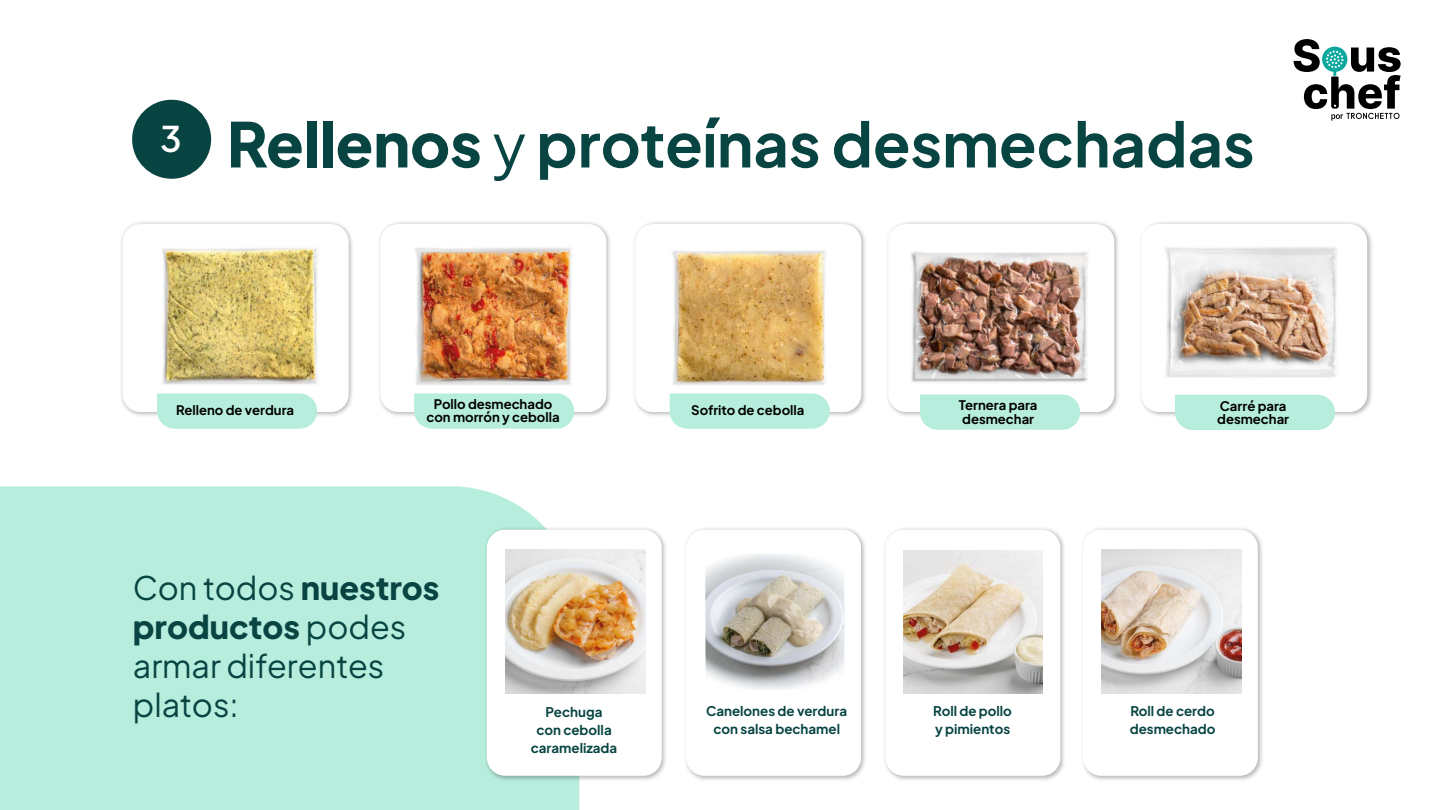
<style>
.page{position:relative;width:1440px;height:810px;background:#fff}
.page>*{position:absolute;margin:0;border:0;box-sizing:border-box;transform-origin:0 0}
.t1{font:700 61.5px "Plus Jakarta Sans";color:#074442}
.t2{font:32.25px/38.9px "Plus Jakarta Sans";color:#074442}
.t3{font:700 13.35px/18px "Plus Jakarta Sans";color:#074442;text-align:center}
.t4{font:700 13.12px/13.8px "Plus Jakarta Sans";color:#000}
.s1{font-weight:800}
.s2{font-weight:400}
</style>
<div class="page">
<img style="left:921px;top:222px;width:451px;height:194px">
<div style="left:888px;top:224px;width:226px;height:188px;background:#fff;border-radius:18px"></div>
<div style="left:1141px;top:224px;width:226px;height:188px;background:#fff;border-radius:18px"></div>
<img style="left:121px;top:222px;width:200px;height:194px">
<img style="left:669px;top:222px;width:252px;height:194px">
<img style="left:900px;top:242px;width:188px;height:153px">
<img style="left:321px;top:222px;width:348px;height:194px">
<svg style="left:157px;top:393px;width:160px;height:36px;background:#baedde"></svg>
<svg style="left:920px;top:394px;width:160px;height:36px;background:#baedde"></svg>
<div style="left:1175px;top:395px;width:160px;height:35px;background:#b7eddd"></div>
<svg style="left:670px;top:393px;width:160px;height:36px;background:#baedde"></svg>
<svg style="left:414px;top:393px;width:160px;height:36px;background:#baedde"></svg>
<img style="left:1165px;top:247px;width:173px;height:131px">
<div style="left:132px;top:100px;width:79px;height:79px;background:#074442;border-radius:50%"></div>
<div style="left:0;top:486px;width:579px;height:324px;background:#b7eddd"></div>
<img style="left:482px;top:525px;width:780px;height:259px">
<div style="left:487px;top:530px;width:175px;height:246px;background:#fff;border-radius:18px"></div>
<div style="left:686px;top:530px;width:175px;height:246px;background:#fff;border-radius:18px"></div>
<div style="left:885px;top:530px;width:175px;height:246px;background:#fff;border-radius:18px"></div>
<div style="left:1083px;top:530px;width:175px;height:246px;background:#fff;border-radius:18px"></div>
<img style="left:506px;top:549px;width:140px;height:145px">
<img style="left:903px;top:550px;width:140px;height:144px">
<img style="left:1102px;top:550px;width:139px;height:143px">
<img style="left:705px;top:554px;width:140px;height:135px">
<svg style="left:1294px;top:39px;width:107px;height:82px"></svg>
<h1 class="t1" style="left:160px;top:117px;width:1096px"><sup>3</sup> <span class="s1">Rellenos</span> <span class="s2">y</span> proteínas desmechadas</h1>
<p class="t4" style="left:426px;top:398px;width:135px;line-height:13px;text-align:center">Pollo desmechado con morrón y cebolla</p>
<p class="t4" style="left:176px;top:404px;width:119px">Relleno de verdura</p>
<p class="t4" style="left:959px;top:400px;width:80px">Ternera para desmechar</p>
<p class="t4" style="left:1217px;top:400px;width:73px">Carré para desmechar</p>
<p class="t4" style="left:691px;top:404px;width:115px">Sofrito de cebolla</p>
<h2 class="t2" style="left:133px;top:566px;width:308px">Con todos <span class="s1">nuestros productos</span> podes armar diferentes platos:</h2>
<p class="t3" style="left:531px;top:704px;width:88px">Pechuga<br>con cebolla caramelizada</p>
<p class="t3" style="left:933px;top:703px;width:80px;text-align:left">Roll de pollo y pimientos</p>
<p class="t3" style="left:706px;top:703px;width:142px">Canelones de verdura con salsa bechamel</p>
<p class="t3" style="left:1130px;top:703px;width:87px;text-align:left">Roll de cerdo desmechado</p>
</div>
